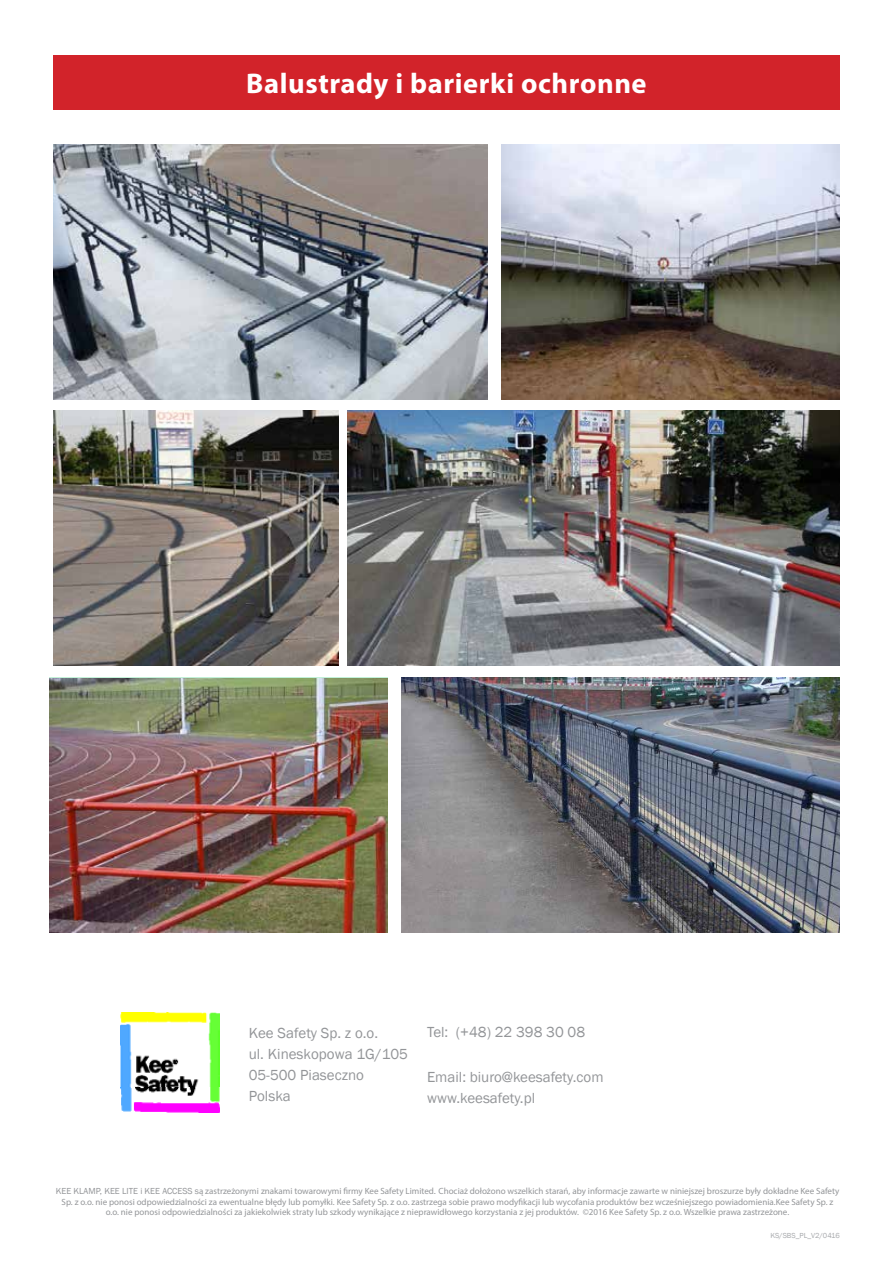
<style>
.page{position:relative;width:893px;height:1263px;background:#fff}
.page>*{position:absolute;margin:0;border:0;box-sizing:border-box;transform-origin:0 0}
.t1{font:700 28.5px "Myriad Pro";letter-spacing:.02em;color:#fff}
.t2{font:15px/21px "Franklin Gothic";color:#939598}
.t3{font:9px/10.5px "Myriad Pro";color:#939598;text-align:center}
.t4{font:7.5px "Franklin Gothic";color:#a7a9ac}
.s1{font-style:inherit}
.s2{font-family:"Franklin Gothic"}
</style>
<div class="page">
<img style="left:120px;top:1012px;width:100px;height:100px">
<div style="left:53px;top:55px;width:787px;height:55px;background:#d2232a"></div>
<img style="left:50px;top:678px;width:338px;height:255px">
<img style="left:348px;top:410px;width:492px;height:255px">
<img style="left:53px;top:410px;width:285px;height:255px">
<img style="left:502px;top:145px;width:338px;height:255px">
<img style="left:53px;top:145px;width:435px;height:255px">
<img style="left:402px;top:678px;width:438px;height:255px">
<h1 class="t1" style="left:246px;top:65px;width:402px">Balustrady i barierki ochronne</h1>
<h2 class="t2" style="left:249px;top:1022px;width:161px">Kee Safety Sp. z o.o.<br>ul. <span class="s1">Kineskopowa 1G/105<br></span>05-500 <span class="s1">Piaseczno<br></span>Polska</h2>
<h2 class="t2" style="left:427px;top:1022px;width:160px">Tel: (+48) 22 398 30 08</h2>
<h2 class="t2" style="left:427px;top:1067px;width:178px">Email: biuro@keesafety.com www.keesafety.pl</h2>
<p class="t3" style="left:56px;top:1186px;width:785px"><span class="s2">KEE KLAMP, KEE LITE i KEE ACCESS s</span>ą zastrzeżonymi znakami towarowymi firmy Kee Safety Limited<span class="s2">.</span> Chociaż dołożono wszelkich starań, aby informacje zawarte w niniejszej broszurze były dokładne Kee Safety<br>Sp. z o.o. nie ponosi odpowiedzialności za ewentualne błędy lub pomyłki. Kee Safety Sp. z o.o. zastrzega sobie prawo modyfikacji lub wycofania produktów bez wcześniejszego powiadomienia.Kee Safety Sp. z o.o. nie ponosi odpowiedzialności za jakiekolwiek straty lub szkody wynikające z nieprawidłowego korzystania z jej produktów. ©2016 Kee Safety Sp. z o.o. Wszelkie prawa zastrzeżone.</p>
<p class="t4" style="left:770px;top:1231px;width:71px">KS/SBS_PL_V2/0416</p>
</div>
